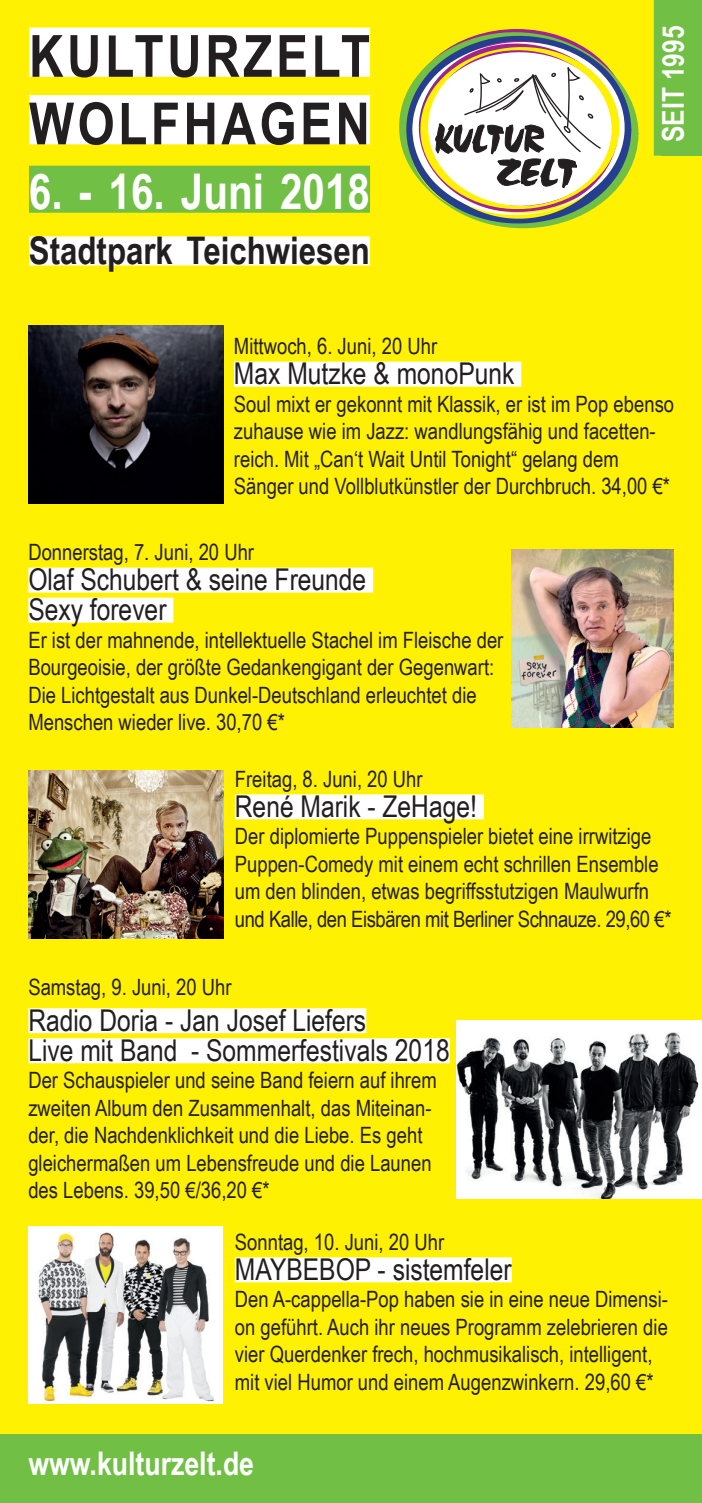
<style>
.page{position:relative;width:702px;height:1503px;background:#fff}
.page>*{position:absolute;margin:0;border:0;box-sizing:border-box;transform-origin:0 0}
.t1{font:700 58.25px "Arial Narrow";letter-spacing:.06em;color:#231f20}
.t2{font:700 49.25px "Arial Narrow";color:#fff}
.t3{font:700 38px "Arial Narrow";color:#231f20}
.t4{font:700 32.5px "Arial Narrow";color:#fff}
.t5{font:30px/30px "Arial Narrow";color:#231f20}
.t6{font:700 30px "Arial Narrow";color:#fff}
.t7{font:22.5px/27.5px "Arial Narrow";color:#231f20}
</style>
<div class="page">
<div style="left:0;top:0;width:702px;height:1502px;background:#fff101"></div>
<svg style="left:399px;top:99px;width:239px;height:130px"></svg>
<svg style="left:404px;top:29px;width:227px;height:197px"></svg>
<svg style="left:412px;top:37px;width:214px;height:179px"></svg>
<div style="left:28px;top:567px;width:345px;height:25px;background:#fff"></div>
<div style="left:28px;top:597px;width:145px;height:25px;background:#fff"></div>
<img style="left:511px;top:549px;width:162px;height:178px">
<img style="left:28px;top:770px;width:195px;height:168px">
<div style="left:235px;top:794px;width:249px;height:25px;background:#fff"></div>
<img style="left:28px;top:325px;width:195px;height:178px">
<div style="left:234px;top:362px;width:287px;height:25px;background:#fff"></div>
<div style="left:28px;top:1008px;width:338px;height:25px;background:#fff"></div>
<div style="left:28px;top:1038px;width:422px;height:25px;background:#fff"></div>
<img style="left:456px;top:1020px;width:245px;height:178px">
<div style="left:235px;top:1257px;width:276px;height:25px;background:#fff"></div>
<div style="left:28px;top:1226px;width:195px;height:177px;background:#fff"></div>
<img style="left:38px;top:1232px;width:176px;height:170px">
<div style="left:662px;top:0;width:40px;height:156px;background:#71bf44"></div>
<div style="left:653px;top:0;width:37px;height:156px;background:#71bf44"></div>
<div style="left:29px;top:28px;width:341px;height:49px;background:#fff"></div>
<div style="left:29px;top:95px;width:341px;height:49px;background:#fff"></div>
<div style="left:29px;top:166px;width:341px;height:47px;background:#71bf44"></div>
<div style="left:29px;top:236px;width:341px;height:29px;background:#fff"></div>
<div style="left:0;top:1434px;width:702px;height:68px;background:#71bf44"></div>
<p class="t1" style="left:29px;top:12px;width:342px">KULTURZELT</p>
<p class="t1" style="left:29px;top:80px;width:342px">WOLFHAGEN</p>
<p class="t2" style="left:29px;top:155px;width:342px">6. - 16. Juni 2018</p>
<p class="t3" style="left:29px;top:222px;width:342px">Stadtpark Teichwiesen</p>
<p class="t6" style="left:650px;top:142px;width:118px;rotate:-90deg">SEIT 1995</p>
<p class="t7" style="left:234px;top:331px;width:205px">Mittwoch, 6. Juni, 20 Uhr</p>
<p class="t5" style="left:234px;top:357px;width:282px">Max Mutzke &amp; monoPunk</p>
<p class="t7" style="left:234px;top:389px;width:441px">Soul mixt er gekonnt mit Klassik, er ist im Pop ebenso zuhause wie im Jazz: wandlungsfähig und facetten&shy;reich. Mit „Can‘t Wait Until Tonight“ gelang dem Sänger und Vollblutkünstler der Durchbruch. 34,00 €*</p>
<p class="t7" style="left:28px;top:537px;width:227px">Donnerstag, 7. Juni, 20 Uhr</p>
<p class="t5" style="left:28px;top:563px;width:339px">Olaf Schubert &amp; seine Freunde<br>Sexy forever</p>
<p class="t7" style="left:28px;top:625px;width:476px">Er ist der mahnende, intellektuelle Stachel im Fleische der Bourgeoisie, der größte Gedankengigant der Gegenwart:<br>Die Lichtgestalt aus Dunkel-Deutschland erleuchtet die Menschen wieder live. 30,70 €*</p>
<p class="t7" style="left:235px;top:764px;width:189px">Freitag, 8. Juni, 20 Uhr</p>
<p class="t5" style="left:235px;top:790px;width:243px">René Marik - ZeHage!</p>
<p class="t7" style="left:235px;top:822px;width:438px">Der diplomierte Puppenspieler bietet eine irrwitzige Puppen-Comedy mit einem echt schrillen Ensemble um den blinden, etwas begriffsstutzigen Maulwurfn und Kalle, den Eisbären mit Berliner Schnauze. 29,60 €*</p>
<p class="t7" style="left:28px;top:972px;width:205px">Samstag, 9. Juni, 20 Uhr</p>
<p class="t5" style="left:28px;top:1004px;width:423px">Radio Doria - Jan Josef Liefers<br>Live mit Band - Sommerfestivals 2018</p>
<p class="t7" style="left:28px;top:1065px;width:410px">Der Schauspieler und seine Band feiern auf ihrem zweiten Album den Zusammenhalt, das Miteinan&shy;der, die Nachdenklichkeit und die Liebe. Es geht gleichermaßen um Lebensfreude und die Launen des Lebens. 39,50 €/36,20 €*</p>
<p class="t7" style="left:235px;top:1227px;width:211px">Sonntag, 10. Juni, 20 Uhr</p>
<p class="t5" style="left:235px;top:1253px;width:278px">MAYBEBOP - sistemfeler</p>
<p class="t7" style="left:235px;top:1284px;width:434px">Den A-cappella-Pop haben sie in eine neue Dimensi&shy;on geführt. Auch ihr neues Programm zelebrieren die vier Querdenker frech, hochmusikalisch, intelligent, mit viel Humor und einem Augenzwinkern. 29,60 €*</p>
<p class="t4" style="left:28px;top:1439px;width:227px">www.kulturzelt.de</p>
</div>
